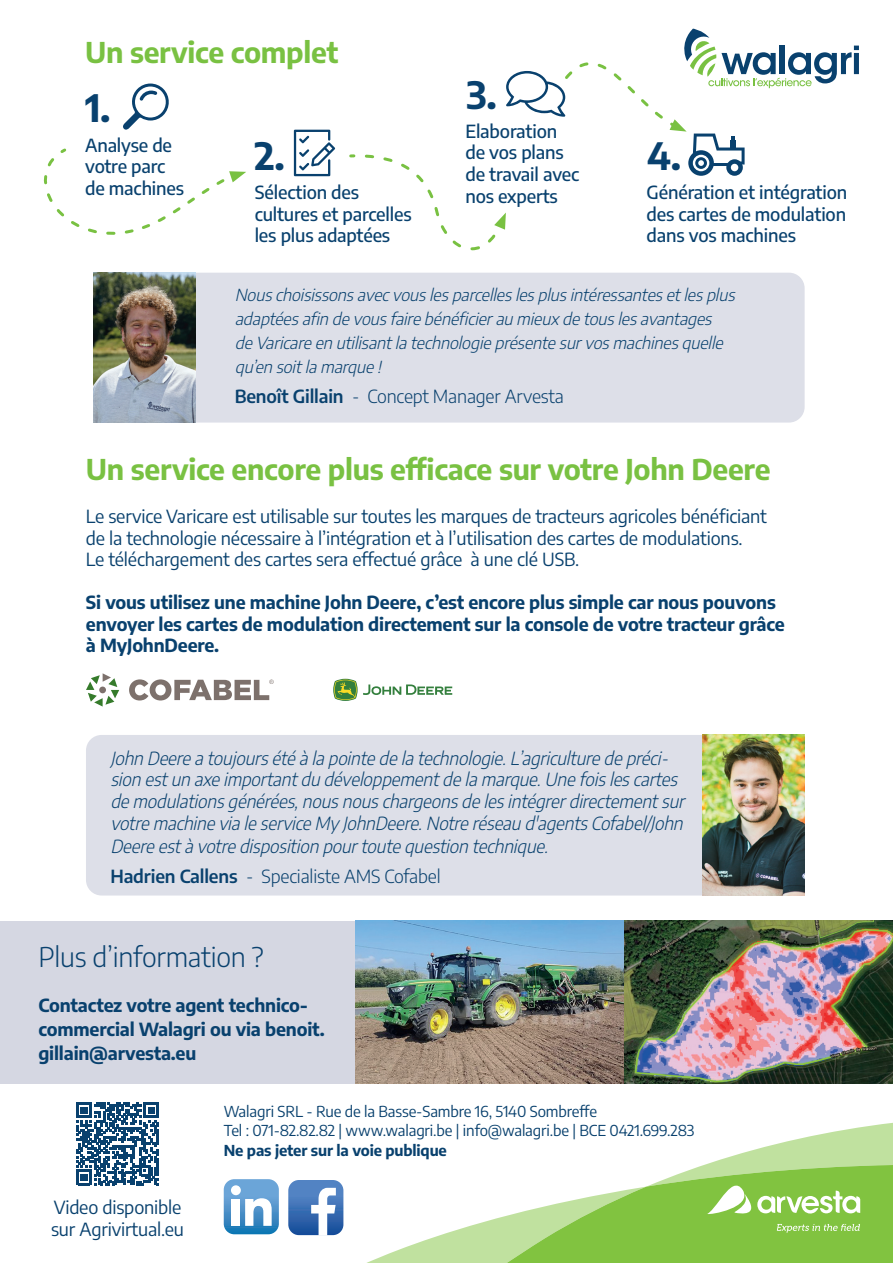
<style>
.page{position:relative;width:893px;height:1263px;background:#fff}
.page>*{position:absolute;margin:0;border:0;box-sizing:border-box;transform-origin:0 0}
.t1{font:700 37.5px "Encode Sans";color:#09416e}
.t2{font:700 28.5px "Encode Sans";letter-spacing:-.01em;color:#79c142}
.t3{font:300 27px "Encode Sans";letter-spacing:-.01em;color:#09416e}
.t4{font:italic 300 18px/21.6px "Encode Sans";color:#09416e}
.t5{font:18px/21.6px "Encode Sans";letter-spacing:-.01em;color:#09416e}
.t6{font:700 18px/21.6px "Encode Sans";letter-spacing:-.01em;color:#09416e}
.t7{font:500 18px/21.6px "Encode Sans";letter-spacing:-.01em;color:#09416e}
.t8{font:300 18px "Encode Sans";letter-spacing:-.01em;color:#09416e}
.t9{font:italic 300 16.5px/24px "Encode Sans";color:#09416e}
.t10{font:15px "Encode Sans";letter-spacing:-.01em;color:#09416e}
.t11{font:700 15px "Encode Sans";letter-spacing:-.01em;color:#09416e}
.s1{font-weight:600}
</style>
<div class="page">
<div style="left:86px;top:735px;width:634px;height:160px;background:#dddfe8;border-radius:16px"></div>
<div style="left:181px;top:273px;width:624px;height:150px;background:#dddfe8;border-radius:16px"></div>
<div style="left:0;top:921px;width:377px;height:162px;background:#d5d7e2"></div>
<svg style="left:86px;top:673px;width:188px;height:33px"></svg>
<svg style="left:333px;top:679px;width:119px;height:22px"></svg>
<img style="left:94px;top:273px;width:102px;height:150px">
<svg style="left:288px;top:1122px;width:605px;height:141px"></svg>
<svg style="left:224px;top:1179px;width:55px;height:55px"></svg>
<img style="left:356px;top:921px;width:537px;height:162px">
<svg style="left:76px;top:1102px;width:83px;height:83px"></svg>
<img style="left:703px;top:735px;width:102px;height:160px">
<svg style="left:123px;top:84px;width:46px;height:46px"></svg>
<svg style="left:294px;top:130px;width:41px;height:46px"></svg>
<svg style="left:43px;top:148px;width:203px;height:87px"></svg>
<svg style="left:349px;top:29px;width:510px;height:222px"></svg>
<p class="t2" style="left:85px;top:33px;width:255px">Un service complet</p>
<p class="t1" style="left:85px;top:82px;width:27px">1.</p>
<p class="t7" style="left:85px;top:133px;width:100px">Analyse de votre parc de machines</p>
<p class="t1" style="left:255px;top:130px;width:32px">2.</p>
<p class="t7" style="left:255px;top:181px;width:158px">Sélection des cultures et parcelles les plus adaptées</p>
<p class="t1" style="left:466px;top:69px;width:32px">3.</p>
<p class="t7" style="left:465px;top:120px;width:115px">Elaboration de vos plans de travail avec nos experts</p>
<p class="t1" style="left:647px;top:130px;width:35px">4.</p>
<p class="t7" style="left:647px;top:181px;width:202px;text-align:justify">Génération et intégration des cartes de modulation dans vos machines</p>
<p class="t9" style="left:235px;top:282px;width:506px">Nouschoisissonsavecvouslesparcelleslesplusintéressantesetlesplus adaptéesafin devousfairebénéficierau mieuxdetousles avantages de Varicareen utilisantlatechnologieprésentesurvos machinesquelle qu’en soitlamarque!</p>
<p class="t8" style="left:235px;top:384px;width:331px"><span class="s1">Benoît Gillain</span> - Concept Manager Arvesta</p>
<p class="t2" style="left:86px;top:450px;width:686px">Un service encore plus efficace sur votre John Deere</p>
<p class="t5" style="left:86px;top:505px;width:683px">Le service Varicare est utilisable sur toutes les marques de tracteurs agricoles bénéficiant de la technologie nécessaire à l’intégration et à l’utilisation des cartes de modulations.<br>Le téléchargement des cartes sera effectué grâce à une clé USB.</p>
<p class="t6" style="left:86px;top:591px;width:700px">Si vous utilisez une machine John Deere, c’est encore plus simple car nous pouvons envoyer les cartes de modulation directement sur la console de votre tracteur grâce à MyJohnDeere.</p>
<p class="t4" style="left:110px;top:746px;width:580px">John Deereatoujoursétéàlapointedelatechnologie.L’agriculturedepréci&shy;sion estun axeimportantdudéveloppementdelamarque.Unefoislescartes demodulationsgénérées,nousnouschargeonsdelesintégrerdirectementsur votremachinevialeserviceMyJohnDeere.Notreréseaud'agentsCofabel/John</p>
<p class="t4" style="left:110px;top:835px;width:444px">Deereestàvotredisposition pourtoutequestion technique.</p>
<p class="t8" style="left:110px;top:864px;width:332px"><span class="s1">Hadrien Callens</span> - Specialiste AMS Cofabel</p>
<p class="t3" style="left:38px;top:938px;width:227px">Plus d’information ?</p>
<p class="t6" style="left:38px;top:992px;width:288px;line-height:24px">Contactez votre agent technico&shy;commercial Walagri ou via benoit. gillain@arvesta.eu</p>
<p class="t5" style="left:51px;top:1196px;width:135px">Video disponible sur Agrivirtual.eu</p>
<p class="t10" style="left:224px;top:1101px;width:375px">Walagri SRL - Rue de la Basse-Sambre 16, 5140 Sombreffe</p>
<p class="t10" style="left:224px;top:1120px;width:472px">Tel : 071-82.82.82 | www.walagri.be | info@walagri.be | BCE 0421.699.283</p>
<p class="t11" style="left:224px;top:1140px;width:225px">Ne pas jeter sur la voie publique</p>
</div>
